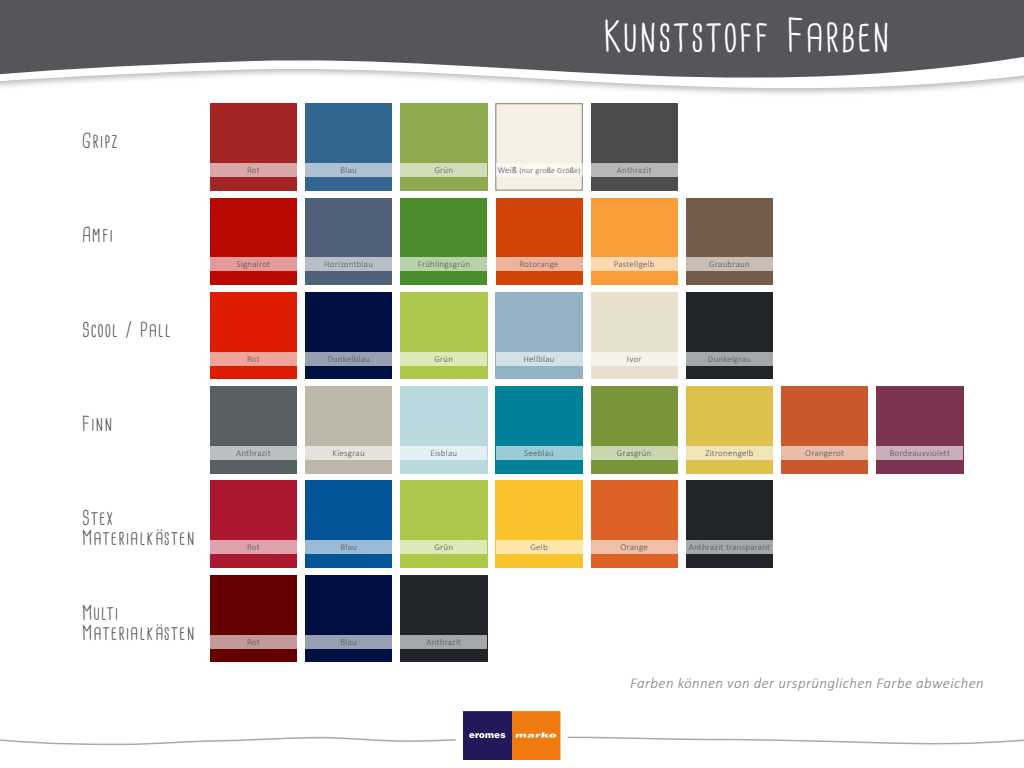
<style>
.page{position:relative;width:1024px;height:768px;background:#fff}
.page>*{position:absolute;margin:0;border:0;box-sizing:border-box;transform-origin:0 0}
.t1{font:45px "Cardenio Modern";letter-spacing:.055em;color:#fff}
.t2{font:20px/20px "Cardenio Modern";letter-spacing:.075em;color:#54565a}
.t3{font:italic 300 15px "Calibri";letter-spacing:.025em;color:#7f8083}
.t4{font:300 9px "Calibri";letter-spacing:.025em;color:#54565a}
.t5{font:300 8px "Calibri";letter-spacing:.025em;color:#54565a}
.s1{font-size:9px}
.s2{font-weight:400;font-size:9px}
.s3{font-weight:400}
</style>
<div class="page">
<div style="left:210px;top:129px;width:87px;height:61px;background:#a22425"></div>
<div style="left:210px;top:198px;width:87px;height:86px;background:#bb0701"></div>
<div style="left:210px;top:292px;width:87px;height:87px;background:#de1c00"></div>
<div style="left:210px;top:575px;width:87px;height:87px;background:#640000"></div>
<div style="left:210px;top:481px;width:87px;height:86px;background:#ac1830"></div>
<div style="left:496px;top:198px;width:86px;height:86px;background:#d24406"></div>
<div style="left:496px;top:481px;width:86px;height:86px;background:#fac22d"></div>
<div style="left:305px;top:129px;width:87px;height:61px;background:#326590"></div>
<div style="left:305px;top:198px;width:87px;height:86px;background:#51617a"></div>
<div style="left:305px;top:292px;width:87px;height:87px;background:#001043"></div>
<div style="left:305px;top:575px;width:87px;height:87px;background:#001043"></div>
<div style="left:305px;top:481px;width:87px;height:86px;background:#035497"></div>
<div style="left:591px;top:129px;width:86px;height:61px;background:#4b4c4e"></div>
<div style="left:591px;top:198px;width:86px;height:86px;background:#f89d3a"></div>
<div style="left:591px;top:481px;width:86px;height:86px;background:#dc6125"></div>
<div style="left:686px;top:198px;width:87px;height:86px;background:#735c4a"></div>
<div style="left:686px;top:292px;width:87px;height:87px;background:#212429"></div>
<div style="left:686px;top:481px;width:87px;height:86px;background:#212429"></div>
<div style="left:401px;top:129px;width:86px;height:61px;background:#8daa50"></div>
<div style="left:401px;top:198px;width:86px;height:86px;background:#4b8c2c"></div>
<div style="left:401px;top:292px;width:86px;height:87px;background:#acc94b"></div>
<div style="left:401px;top:575px;width:86px;height:87px;background:#212429"></div>
<div style="left:401px;top:481px;width:86px;height:86px;background:#acc94b"></div>
<div style="left:210px;top:163px;width:87px;height:14px;background:#d9a7a7"></div>
<div style="left:210px;top:257px;width:87px;height:14px;background:#e39b99"></div>
<div style="left:210px;top:352px;width:87px;height:14px;background:#f1a499"></div>
<div style="left:210px;top:635px;width:87px;height:14px;background:#c19999"></div>
<div style="left:210px;top:540px;width:87px;height:14px;background:#dda2ac"></div>
<div style="left:401px;top:163px;width:86px;height:14px;background:#d1ddb9"></div>
<div style="left:401px;top:257px;width:86px;height:14px;background:#b7d1aa"></div>
<div style="left:401px;top:352px;width:86px;height:14px;background:#dde9b7"></div>
<div style="left:401px;top:635px;width:86px;height:14px;background:#a6a7a9"></div>
<div style="left:401px;top:540px;width:86px;height:14px;background:#dde9b7"></div>
<div style="left:591px;top:163px;width:86px;height:14px;background:#b7b7b8"></div>
<div style="left:591px;top:257px;width:86px;height:14px;background:#fcd7b0"></div>
<div style="left:591px;top:352px;width:86px;height:14px;background:#f5f2eb"></div>
<div style="left:591px;top:540px;width:86px;height:14px;background:#f1bfa7"></div>
<div style="left:686px;top:257px;width:87px;height:14px;background:#c7bdb6"></div>
<div style="left:686px;top:352px;width:87px;height:14px;background:#a6a7a9"></div>
<div style="left:686px;top:540px;width:87px;height:14px;background:#a6a7a9"></div>
<div style="left:305px;top:163px;width:87px;height:14px;background:#adc1d2"></div>
<div style="left:305px;top:257px;width:87px;height:14px;background:#b9bfc9"></div>
<div style="left:305px;top:352px;width:87px;height:14px;background:#999fb3"></div>
<div style="left:305px;top:635px;width:87px;height:14px;background:#999fb3"></div>
<div style="left:305px;top:540px;width:87px;height:14px;background:#9abad5"></div>
<div style="left:496px;top:163px;width:86px;height:14px;background:#fbf8f4"></div>
<div style="left:496px;top:257px;width:86px;height:14px;background:#edb49b"></div>
<div style="left:496px;top:352px;width:86px;height:14px;background:#d3e0e8"></div>
<div style="left:496px;top:540px;width:86px;height:14px;background:#fde6ab"></div>
<svg style="left:210px;top:114px;width:468px;height:15px"></svg>
<svg style="left:0;top:0;width:1024px;height:114px;fill:#54565a"></svg>
<svg style="left:0;top:711px;width:1024px;height:49px"></svg>
<div style="left:210px;top:387px;width:87px;height:86px;background:#576163"></div>
<div style="left:496px;top:387px;width:86px;height:86px;background:#008199"></div>
<div style="left:591px;top:387px;width:86px;height:86px;background:#789639"></div>
<div style="left:686px;top:387px;width:87px;height:86px;background:#dec04c"></div>
<div style="left:781px;top:387px;width:87px;height:86px;background:#c9592c"></div>
<div style="left:877px;top:387px;width:86px;height:86px;background:#7b3552"></div>
<div style="left:210px;top:446px;width:87px;height:14px;background:#bbbfc0"></div>
<div style="left:401px;top:446px;width:86px;height:14px;background:#e3eff1"></div>
<div style="left:591px;top:446px;width:86px;height:14px;background:#c9d5af"></div>
<div style="left:686px;top:446px;width:87px;height:14px;background:#f1e5b7"></div>
<div style="left:781px;top:446px;width:87px;height:14px;background:#e9bcaa"></div>
<div style="left:877px;top:446px;width:86px;height:14px;background:#caaeb9"></div>
<div style="left:305px;top:446px;width:87px;height:14px;background:#e5e2dc"></div>
<div style="left:496px;top:446px;width:86px;height:14px;background:#99ccd6"></div>
<h2 class="t2" style="left:82px;top:131px;width:37px">Gripz</h2>
<h2 class="t2" style="left:82px;top:226px;width:32px">Amfi</h2>
<h2 class="t2" style="left:82px;top:320px;width:90px">Scool / Pall</h2>
<h2 class="t2" style="left:82px;top:414px;width:32px">Finn</h2>
<h2 class="t2" style="left:82px;top:509px;width:114px">Stex<br>Materialkästen</h2>
<h2 class="t2" style="left:82px;top:603px;width:114px">Multi<br>Materialkästen</h2>
<h1 class="t1" style="left:603px;top:9px;width:288px">Kunststoff Farben</h1>
<p class="t4" style="left:247px;top:165px;width:14px">Rot</p>
<p class="t4" style="left:340px;top:165px;width:18px">Blau</p>
<p class="t4" style="left:434px;top:165px;width:20px">Grün</p>
<p class="t5" style="left:497px;top:166px;width:85px"><span class="s1">Wei</span><span class="s2">ß</span> (nur gro<span class="s3">ß</span>e Grö<span class="s3">ß</span>e)</p>
<p class="t4" style="left:617px;top:165px;width:36px">Anthrazit</p>
<p class="t4" style="left:237px;top:259px;width:35px">Signalrot</p>
<p class="t4" style="left:324px;top:259px;width:50px">Horizontblau</p>
<p class="t4" style="left:418px;top:259px;width:54px">Frühlingsgrün</p>
<p class="t4" style="left:520px;top:259px;width:41px">Rotorange</p>
<p class="t4" style="left:614px;top:259px;width:42px">Pastellgelb</p>
<p class="t4" style="left:709px;top:259px;width:42px">Graubraun</p>
<p class="t4" style="left:247px;top:353px;width:14px">Rot</p>
<p class="t4" style="left:327px;top:353px;width:44px">Dunkelblau</p>
<p class="t4" style="left:434px;top:353px;width:20px">Grün</p>
<p class="t4" style="left:523px;top:353px;width:33px">Hellblau</p>
<p class="t4" style="left:627px;top:353px;width:16px">Ivor</p>
<p class="t4" style="left:708px;top:353px;width:45px">Dunkelgrau</p>
<p class="t4" style="left:236px;top:447px;width:36px">Anthrazit</p>
<p class="t4" style="left:333px;top:447px;width:34px">Kiesgrau</p>
<p class="t4" style="left:430px;top:447px;width:28px">Eisblau</p>
<p class="t4" style="left:524px;top:447px;width:31px">Seeblau</p>
<p class="t4" style="left:617px;top:447px;width:36px">Grasgrün</p>
<p class="t4" style="left:705px;top:447px;width:50px">Zitronengelb</p>
<p class="t4" style="left:805px;top:447px;width:40px">Orangerot</p>
<p class="t4" style="left:890px;top:447px;width:62px">Bordeauxviolett</p>
<p class="t4" style="left:247px;top:542px;width:14px">Rot</p>
<p class="t4" style="left:247px;top:636px;width:14px">Rot</p>
<p class="t4" style="left:340px;top:542px;width:18px">Blau</p>
<p class="t4" style="left:340px;top:636px;width:18px">Blau</p>
<p class="t4" style="left:434px;top:542px;width:20px">Grün</p>
<p class="t4" style="left:426px;top:636px;width:36px">Anthrazit</p>
<p class="t4" style="left:530px;top:542px;width:19px">Gelb</p>
<p class="t4" style="left:621px;top:542px;width:29px">Orange</p>
<p class="t4" style="left:689px;top:542px;width:83px">Anthrazit transparant</p>
<h3 class="t3" style="left:630px;top:674px;width:355px">Farben können von der ursprünglichen Farbe abweichen</h3>
</div>
